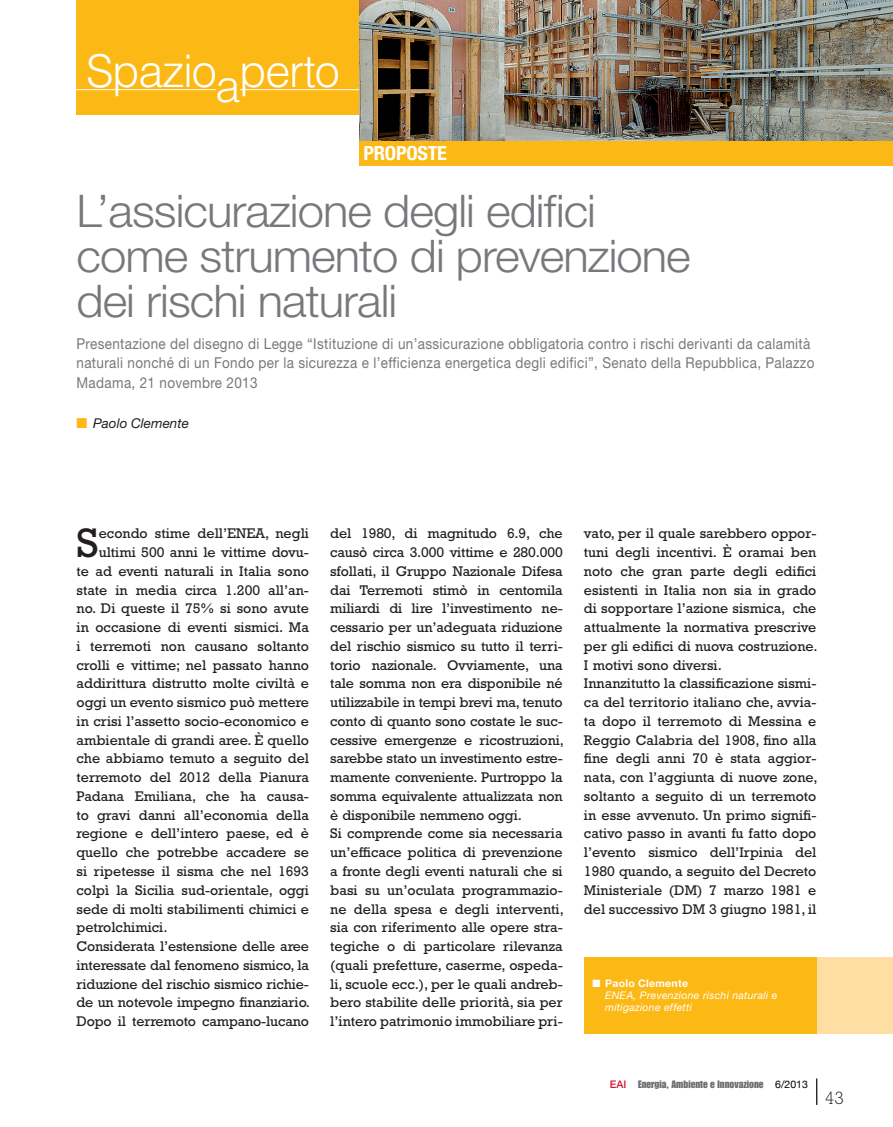
<style>
.page{position:relative;width:893px;height:1127px;background:#fff}
.page>*{position:absolute;margin:0;border:0;box-sizing:border-box;transform-origin:0 0}
.t1{font:300 45px/45px "Helvetica Neue";letter-spacing:-.02em;color:#76787b;scale:1.05 1}
.t2{font:300 45px "Helvetica";letter-spacing:-.03em;color:#fff}
.t3{font:41.85px "Rockwell";color:#231f20}
.t4{font:700 condensed 19.5px "Helvetica Neue";letter-spacing:-.015em;color:#fff;scale:1.05 1}
.t5{font:300 18px "Rockwell";color:#231f20}
.t6{font:15px/19.5px "Helvetica Neue";letter-spacing:.025em;color:#76787b;scale:.9 1}
.t7{font:14.25px/18.8px "Rockwell";color:#231f20}
.t8{font:italic 13.5px "Helvetica Neue";color:#231f20}
.t9{font:italic 10.5px/12px "Helvetica Neue";letter-spacing:.025em;color:#fff}
.t10{font:10.5px "Impact";color:#6c6d70}
.s1{color:#fcb814}
.s2{font-weight:700;font-style:normal}
.s3{font-family:"Helvetica Neue";font-weight:500;color:#d7162e}
.s4{font-family:"Helvetica Neue";color:#000}
</style>
<div class="page">
<svg style="left:816px;top:1078px;width:1px;height:27px"></svg>
<div style="left:77px;top:0;width:283px;height:115px;background:#fcb814"></div>
<hr style="left:32px;top:89px;width:328px;height:1px;background:#fff">
<div style="left:815px;top:957px;width:78px;height:76px;background:#ffdea4"></div>
<div style="left:584px;top:957px;width:232px;height:76px;background:#fcb814"></div>
<div style="left:216px;top:84px;width:24px;height:15px;background:#fcb814"></div>
<div style="left:359px;top:140px;width:534px;height:26px;background:#fcb814"></div>
<img style="left:359px;top:0;width:534px;height:140px">
<h1 class="t2" style="left:86px;top:54px;width:255px">Spazioaperto</h1>
<h3 class="t4" style="left:364px;top:146px;width:81px">PROPOSTE</h3>
<h1 class="t1" style="left:77px;top:192px;width:586px">L’assicurazione degli edifici come strumento di prevenzione dei rischi naturali</h1>
<p class="t6" style="left:77px;top:335px;width:821px">Presentazione del disegno di Legge “Istituzione di un’assicurazione obbligatoria contro i rischi derivanti da calamità naturali nonché di un Fondo per la sicurezza e l’efficienza energetica degli edifici”, Senato della Repubblica, Palazzo<br>Madama, 21 novembre 2013</p>
<p class="t8" style="left:77px;top:419px;width:114px"><span class="s1">■</span> Paolo Clemente</p>
<h2 class="t3" style="left:77px;top:529px;width:24px">S</h2>
<p class="t7" style="left:99px;top:526px;width:212px">econdo stime dell’ENEA, negli</p>
<p class="t7" style="left:99px;top:544px;width:212px">ultimi 500 anni le vittime dovu-</p>
<p class="t7" style="left:77px;top:563px;width:234px">te ad eventi naturali in Italia sono</p>
<p class="t7" style="left:77px;top:582px;width:234px">state in media circa 1.200 all’an-</p>
<p class="t7" style="left:77px;top:601px;width:234px">no. Di queste il 75% si sono avute</p>
<p class="t7" style="left:77px;top:619px;width:234px">in occasione di eventi sismici. Ma</p>
<p class="t7" style="left:77px;top:638px;width:234px">i terremoti non causano soltanto</p>
<p class="t7" style="left:77px;top:657px;width:234px">crolli e vittime; nel passato hanno</p>
<p class="t7" style="left:77px;top:676px;width:234px">addirittura distrutto molte civiltà e</p>
<p class="t7" style="left:77px;top:694px;width:234px">oggi un evento sismico può mettere</p>
<p class="t7" style="left:77px;top:713px;width:234px">in crisi l’assetto socio-economico e</p>
<p class="t7" style="left:77px;top:732px;width:234px">ambientale di grandi aree. È quello</p>
<p class="t7" style="left:77px;top:751px;width:234px">che abbiamo temuto a seguito del</p>
<p class="t7" style="left:77px;top:769px;width:234px">terremoto del 2012 della Pianura</p>
<p class="t7" style="left:77px;top:788px;width:234px">Padana Emiliana, che ha causa-</p>
<p class="t7" style="left:77px;top:807px;width:234px">to gravi danni all’economia della</p>
<p class="t7" style="left:77px;top:826px;width:234px">regione e dell’intero paese, ed è</p>
<p class="t7" style="left:77px;top:844px;width:234px">quello che potrebbe accadere se</p>
<p class="t7" style="left:77px;top:863px;width:234px">si ripetesse il sisma che nel 1693</p>
<p class="t7" style="left:77px;top:882px;width:234px">colpì la Sicilia sud-orientale, oggi</p>
<p class="t7" style="left:77px;top:901px;width:234px">sede di molti stabilimenti chimici e</p>
<p class="t7" style="left:77px;top:919px;width:93px">petrolchimici.</p>
<p class="t7" style="left:77px;top:938px;width:234px">Considerata l’estensione delle aree</p>
<p class="t7" style="left:77px;top:957px;width:234px">interessate dal fenomeno sismico, la</p>
<p class="t7" style="left:77px;top:976px;width:234px">riduzione del rischio sismico richie-</p>
<p class="t7" style="left:77px;top:994px;width:235px">de un notevole impegno finanziario.</p>
<p class="t7" style="left:77px;top:1013px;width:234px">Dopo il terremoto campano-lucano</p>
<p class="t7" style="left:330px;top:526px;width:235px">del 1980, di magnitudo 6.9, che causò circa 3.000 vittime e 280.000 sfollati, il Gruppo Nazionale Difesa dai Terremoti stimò in centomila miliardi di lire l’investimento ne&shy;cessario per un’adeguata riduzione del rischio sismico su tutto il terri&shy;torio nazionale. Ovviamente, una tale somma non era disponibile né utilizzabile in tempi brevi ma, tenuto conto di quanto sono costate le suc&shy;cessive emergenze e ricostruzioni, sarebbe stato un investimento estre&shy;mamente conveniente. Purtroppo la somma equivalente attualizzata non è disponibile nemmeno oggi.<br>Si comprende come sia necessaria un’efficace politica di prevenzione a fronte degli eventi naturali che si basi su un’oculata programmazio&shy;ne della spesa e degli interventi, sia con riferimento alle opere stra&shy;tegiche o di particolare rilevanza (quali prefetture, caserme, ospeda&shy;li, scuole ecc.), per le quali andreb&shy;bero stabilite delle priorità, sia per l’intero patrimonio immobiliare pri-</p>
<p class="t7" style="left:584px;top:526px;width:235px">vato, per il quale sarebbero oppor&shy;tuni degli incentivi. È oramai ben noto che gran parte degli edifici esistenti in Italia non sia in grado di sopportare l’azione sismica, che attualmente la normativa prescrive per gli edifici di nuova costruzione.<br>I motivi sono diversi.<br>Innanzitutto la classificazione sismi&shy;ca del territorio italiano che, avvia&shy;ta dopo il terremoto di Messina e Reggio Calabria del 1908, fino alla fine degli anni 70 è stata aggior&shy;nata, con l’aggiunta di nuove zone, soltanto a seguito di un terremoto in esse avvenuto. Un primo signifi&shy;cativo passo in avanti fu fatto dopo l’evento sismico dell’Irpinia del 1980 quando, a seguito del Decreto Ministeriale (DM) 7 marzo 1981 e del successivo DM 3 giugno 1981, il</p>
<p class="t9" style="left:605px;top:978px;width:174px;text-indent:-13px">■ <span class="s2">Paolo Clemente<br></span>ENEA, Prevenzione rischi naturali e mitigazione effetti</p>
<p class="t10" style="left:610px;top:1080px;width:200px"><span class="s3">EAI</span> Energia, Ambiente e Innovazione <span class="s4">6/2013</span></p>
<p class="t5" style="left:825px;top:1091px;width:21px">43</p>
</div>
